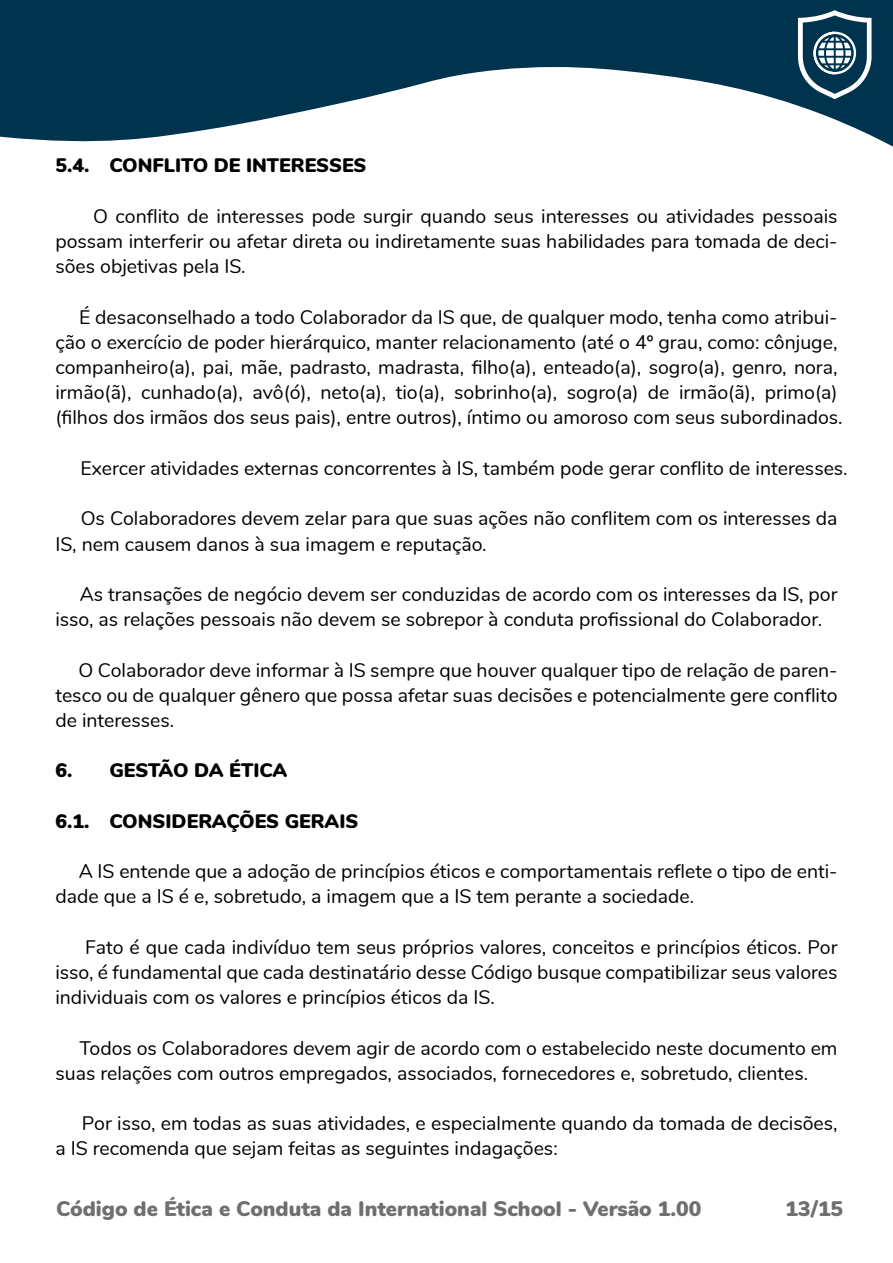
<style>
.page{position:relative;width:893px;height:1263px;background:#fff}
.page>*{position:absolute;margin:0;border:0;box-sizing:border-box;transform-origin:0 0}
.t1{font:900 21px "Nunito";color:#706f6f}
.t2{font:19.5px/25.2px "Nunito";color:#000}
.t3{font:900 19.5px "Nunito";color:#000}
</style>
<div class="page">
<svg style="left:0;top:0;width:893px;height:147px;fill:#00344e"></svg>
<svg style="left:798px;top:10px;width:73px;height:89px"></svg>
<p class="t3" style="left:55px;top:151px;width:312px">5.4. CONFLITO DE INTERESSES</p>
<p class="t2" style="left:55px;top:202px;width:784px;text-align:justify;text-indent:38px">O conflito de interesses pode surgir quando seus interesses ou atividades pessoais possam interferir ou afetar direta ou indiretamente suas habilidades para tomada de deci&shy;sões objetivas pela IS.</p>
<p class="t2" style="left:55px;top:303px;width:789px;text-indent:24px">É desaconselhado a todo Colaborador da IS que, de qualquer modo, tenha como atribui&shy;ção o exercício de poder hierárquico, manter relacionamento (até o 4º grau, como: cônjuge, companheiro(a), pai, mãe, padrasto, madrasta, filho(a), enteado(a), sogro(a), genro, nora, irmão(ã), cunhado(a), avô(ó), neto(a), tio(a), sobrinho(a), sogro(a) de irmão(ã), primo(a) (filhos dos irmãos dos seus pais), entre outros), íntimo ou amoroso com seus subordinados.</p>
<p class="t2" style="left:81px;top:454px;width:769px">Exercer atividades externas concorrentes à IS, também pode gerar conflito de interesses.</p>
<p class="t2" style="left:55px;top:505px;width:784px;text-indent:25px">Os Colaboradores devem zelar para que suas ações não conflitem com os interesses da<br>IS, nem causem danos à sua imagem e reputação.</p>
<p class="t2" style="left:55px;top:580px;width:784px;text-indent:24px">As transações de negócio devem ser conduzidas de acordo com os interesses da IS, por isso, as relações pessoais não devem se sobrepor à conduta profissional do Colaborador.</p>
<p class="t2" style="left:55px;top:656px;width:784px;text-align:justify;text-indent:23px">O Colaborador deve informar à IS sempre que houver qualquer tipo de relação de paren&shy;tesco ou de qualquer gênero que possa afetar suas decisões e potencialmente gere conflito de interesses.</p>
<p class="t3" style="left:55px;top:756px;width:234px">6. GESTÃO DA ÉTICA</p>
<p class="t3" style="left:55px;top:806px;width:304px">6.1. CONSIDERAÇÕES GERAIS</p>
<p class="t2" style="left:55px;top:858px;width:784px;text-indent:23px">A IS entende que a adoção de princípios éticos e comportamentais reflete o tipo de enti&shy;dade que a IS é e, sobretudo, a imagem que a IS tem perante a sociedade.</p>
<p class="t2" style="left:55px;top:933px;width:784px;text-align:justify;text-indent:30px">Fato é que cada indivíduo tem seus próprios valores, conceitos e princípios éticos. Por isso, é fundamental que cada destinatário desse Código busque compatibilizar seus valores individuais com os valores e princípios éticos da IS.</p>
<p class="t2" style="left:55px;top:1034px;width:784px;text-indent:24px">Todos os Colaboradores devem agir de acordo com o estabelecido neste documento em suas relações com outros empregados, associados, fornecedores e, sobretudo, clientes.</p>
<p class="t2" style="left:55px;top:1110px;width:784px;text-indent:27px">Por isso, em todas as suas atividades, e especialmente quando da tomada de decisões, a IS recomenda que sejam feitas as seguintes indagações:</p>
<p class="t1" style="left:56px;top:1193px;width:647px">Código de Ética e Conduta da International School - Versão 1.00</p>
<p class="t1" style="left:785px;top:1193px;width:59px">13/15</p>
</div>
